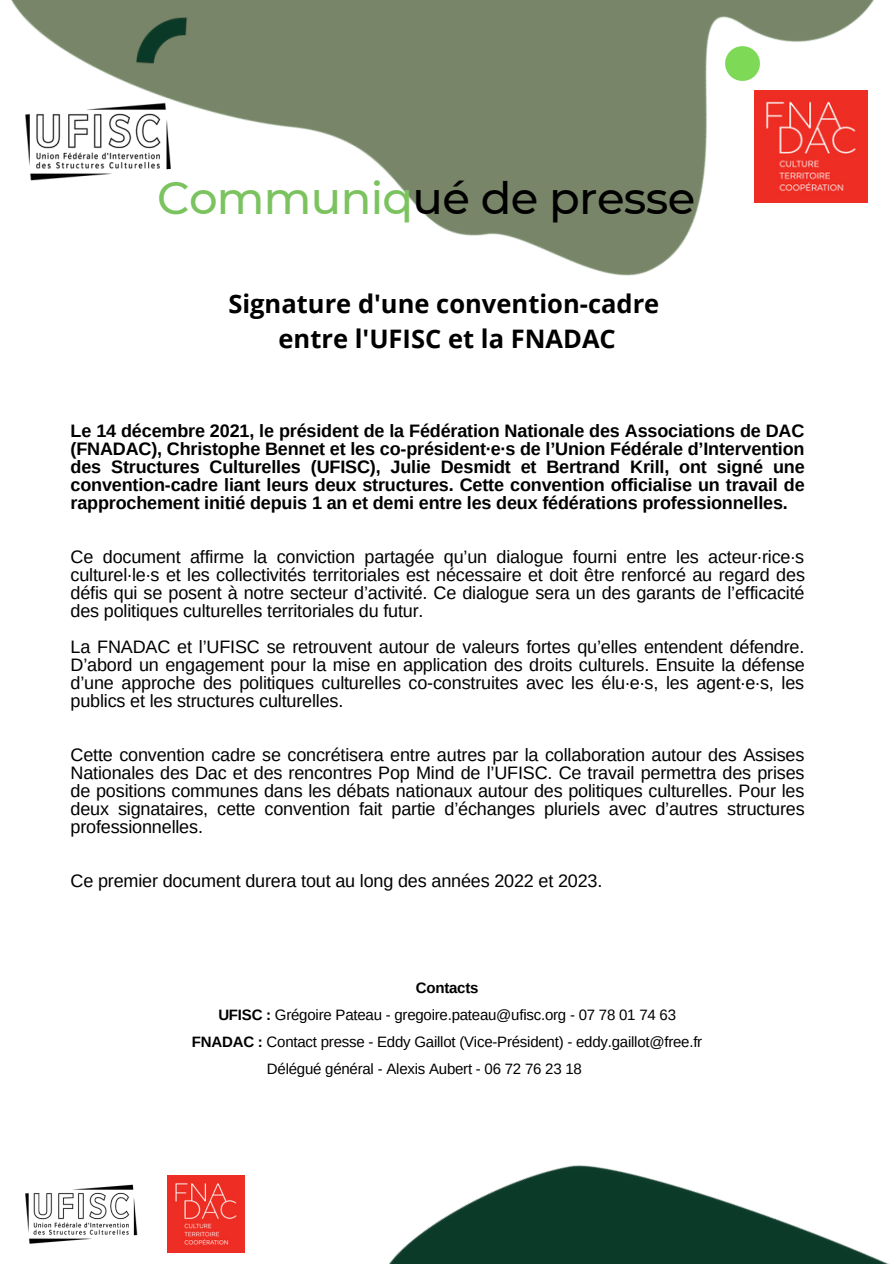
<style>
.page{position:relative;width:894px;height:1264px;background:#fff}
.page>*{position:absolute;margin:0;border:0;box-sizing:border-box;transform-origin:0 0}
.t1{font:500 45px "Montserrat";letter-spacing:-.015em;color:#000}
.t2{font:700 25.5px "Open Sans";color:#000}
.t3{font:18px/18px "Arimo";letter-spacing:-.01em;color:#000;text-align:justify}
.t4{font:700 18px/18px "Arimo";letter-spacing:-.01em;color:#000;text-align:justify}
.t5{font:15px "Arimo";letter-spacing:-.015em;color:#000}
.t6{font:700 15px "Arimo";letter-spacing:-.015em;color:#000}
.s1{color:#7bc35f}
.s2{font-weight:700}
</style>
<div class="page">
<img style="left:167px;top:1165px;width:720px;height:98px">
<img style="left:11px;top:0;width:863px;height:276px">
<img style="left:96px;top:0;width:136px;height:113px">
<img style="left:678px;top:0;width:127px;height:126px">
<img style="left:11px;top:64px;width:195px;height:164px">
<img style="left:754px;top:90px;width:112px;height:113px">
<img style="left:25px;top:1184px;width:113px;height:60px">
<img style="left:167px;top:1175px;width:78px;height:77px">
<p class="t1" style="left:157px;top:171px;width:539px"><span class="s1">Communiq</span>ué de presse</p>
<p class="t2" style="left:228px;top:285px;width:432px">Signature d'une convention-cadre</p>
<p class="t2" style="left:278px;top:320px;width:339px">entre l'UFISC et la FNADAC</p>
<p class="t4" style="left:71px;top:421px;width:735px">Le 14 décembre 2021, le président de la Fédération Nationale des Associations de DAC (FNADAC), Christophe Bennet et les co-président∙e∙s de l’Union Fédérale d’Intervention des Structures Culturelles (UFISC), Julie Desmidt et Bertrand Krill, ont signé une convention-cadre liant leurs deux structures. Cette convention officialise un travail de rapprochement initié depuis 1 an et demi entre les deux fédérations professionnelles.</p>
<p class="t3" style="left:71px;top:547px;width:735px">Ce document affirme la conviction partagée qu’un dialogue fourni entre les acteur∙rice∙s culturel∙le∙s et les collectivités territoriales est nécessaire et doit être renforcé au regard des défis qui se posent à notre secteur d’activité. Ce dialogue sera un des garants de l’efficacité des politiques culturelles territoriales du futur.</p>
<p class="t3" style="left:71px;top:638px;width:735px">La FNADAC et l’UFISC se retrouvent autour de valeurs fortes qu’elles entendent défendre.<br>D’abord un engagement pour la mise en application des droits culturels. Ensuite la défense d’une approche des politiques culturelles co-construites avec les élu∙e∙s, les agent∙e∙s, les publics et les structures culturelles.</p>
<p class="t3" style="left:71px;top:746px;width:735px">Cette convention cadre se concrétisera entre autres par la collaboration autour des Assises Nationales des Dac et des rencontres Pop Mind de l’UFISC. Ce travail permettra des prises de positions communes dans les débats nationaux autour des politiques culturelles. Pour les deux signataires, cette convention fait partie d’échanges pluriels avec d’autres structures professionnelles.</p>
<p class="t3" style="left:71px;top:872px;width:533px">Ce premier document durera tout au long des années 2022 et 2023.</p>
<p class="t6" style="left:416px;top:979px;width:64px">Contacts</p>
<p class="t5" style="left:218px;top:1006px;width:459px"><span class="s2">UFISC :</span> Grégoire Pateau - gregoire.pateau@ufisc.org - 07 78 01 74 63</p>
<p class="t5" style="left:192px;top:1033px;width:511px"><span class="s2">FNADAC :</span> Contact presse - Eddy Gaillot (Vice-Président) - eddy.gaillot@free.fr</p>
<p class="t5" style="left:267px;top:1060px;width:316px">Délégué général - Alexis Aubert - 06 72 76 23 18</p>
</div>
